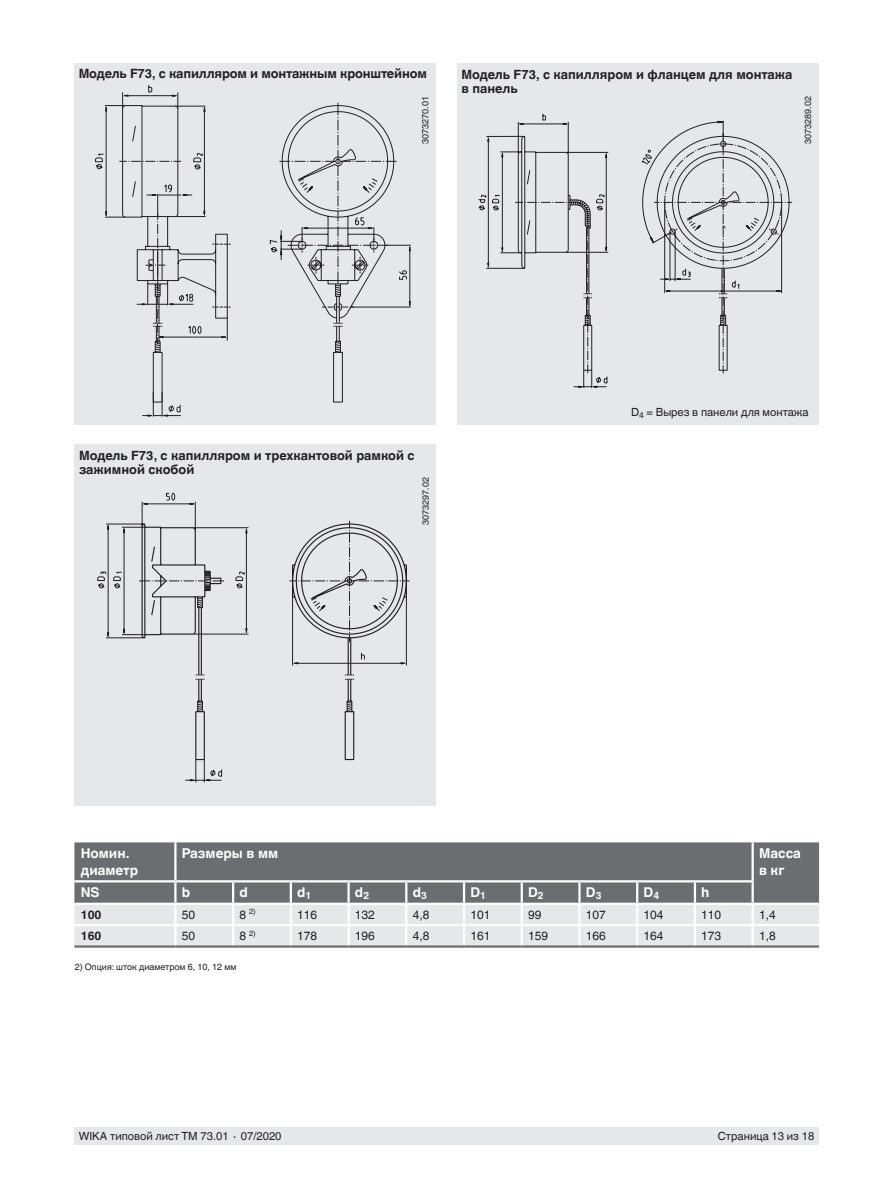
<style>
.page{position:relative;width:893px;height:1188px;background:#fff}
.page>*{position:absolute;margin:0;border:0;box-sizing:border-box;transform-origin:0 0}
.t1{font:700 13.5px/16.5px "Helvetica World";color:#fff}
.t2{font:700 12.75px/13.5px "Helvetica World";color:#231f20}
.t3{font:12px "Helvetica World";color:#231f20}
.t4{font:700 12px "Helvetica World";color:#231f20}
.t5{font:11.25px "Helvetica World";color:#231f20}
.t6{font:9px "Helvetica World";color:#231f20}
.t7{font:7.5px "Helvetica World";color:#231f20}
.s1{font-size:12px}
</style>
<div class="page">
<div style="left:74px;top:1128px;width:745px;height:17px;background:#e6e7e9"></div>
<div style="left:74px;top:64px;width:362px;height:361px;background:#e6e7e9"></div>
<div style="left:74px;top:445px;width:362px;height:361px;background:#e6e7e9"></div>
<div style="left:457px;top:64px;width:362px;height:361px;background:#e6e7e9"></div>
<div style="left:74px;top:842px;width:745px;height:61px;background:#6c6d70"></div>
<hr style="left:74px;top:880px;width:101px;height:2px;background:#fff">
<hr style="left:174px;top:882px;width:3px;height:21px;background:#fff">
<hr style="left:232px;top:882px;width:2px;height:21px;background:#fff">
<hr style="left:290px;top:882px;width:2px;height:21px;background:#fff">
<hr style="left:347px;top:882px;width:3px;height:21px;background:#fff">
<hr style="left:405px;top:882px;width:2px;height:21px;background:#fff">
<hr style="left:463px;top:882px;width:2px;height:21px;background:#fff">
<hr style="left:521px;top:882px;width:2px;height:21px;background:#fff">
<hr style="left:578px;top:882px;width:3px;height:21px;background:#fff">
<hr style="left:636px;top:882px;width:2px;height:21px;background:#fff">
<hr style="left:694px;top:882px;width:2px;height:21px;background:#fff">
<hr style="left:751px;top:882px;width:3px;height:21px;background:#fff">
<svg style="left:74px;top:905px;width:745px;height:40px;background:#e7e8ea"></svg>
<hr style="left:753px;top:924px;width:66px;height:2px;background:#fff">
<hr style="left:751px;top:926px;width:3px;height:19px;background:#fff">
<hr style="left:174px;top:842px;width:3px;height:38px;background:#fff">
<hr style="left:751px;top:842px;width:3px;height:38px;background:#fff">
<hr style="left:175px;top:880px;width:58px;height:2px;background:#fff">
<hr style="left:233px;top:880px;width:58px;height:2px;background:#fff">
<hr style="left:291px;top:880px;width:58px;height:2px;background:#fff">
<hr style="left:349px;top:880px;width:57px;height:2px;background:#fff">
<hr style="left:406px;top:880px;width:58px;height:2px;background:#fff">
<hr style="left:464px;top:880px;width:58px;height:2px;background:#fff">
<hr style="left:522px;top:880px;width:57px;height:2px;background:#fff">
<hr style="left:579px;top:880px;width:58px;height:2px;background:#fff">
<hr style="left:637px;top:880px;width:58px;height:2px;background:#fff">
<hr style="left:695px;top:880px;width:59px;height:2px;background:#fff">
<hr style="left:74px;top:945px;width:101px;height:3px;background:#6c6d70">
<hr style="left:175px;top:945px;width:58px;height:3px;background:#6c6d70">
<hr style="left:233px;top:945px;width:58px;height:3px;background:#6c6d70">
<hr style="left:291px;top:945px;width:58px;height:3px;background:#6c6d70">
<hr style="left:349px;top:945px;width:57px;height:3px;background:#6c6d70">
<hr style="left:406px;top:945px;width:58px;height:3px;background:#6c6d70">
<hr style="left:464px;top:945px;width:58px;height:3px;background:#6c6d70">
<hr style="left:522px;top:945px;width:57px;height:3px;background:#6c6d70">
<hr style="left:579px;top:945px;width:58px;height:3px;background:#6c6d70">
<hr style="left:637px;top:945px;width:58px;height:3px;background:#6c6d70">
<hr style="left:695px;top:945px;width:58px;height:3px;background:#6c6d70">
<hr style="left:753px;top:945px;width:66px;height:3px;background:#6c6d70">
<hr style="left:106px;top:161px;width:1px;height:50px;background:#231f20">
<svg style="left:105px;top:211px;width:17px;height:7px"></svg>
<hr style="left:106px;top:111px;width:1px;height:50px;background:#231f20">
<svg style="left:122px;top:105px;width:272px;height:200px"></svg>
<svg style="left:105px;top:85px;width:74px;height:27px"></svg>
<svg style="left:95px;top:154px;width:9px;height:15px"></svg>
<svg style="left:137px;top:153px;width:274px;height:264px"></svg>
<svg style="left:492px;top:113px;width:232px;height:81px"></svg>
<svg style="left:478px;top:194px;width:246px;height:189px"></svg>
<svg style="left:517px;top:135px;width:273px;height:236px"></svg>
<svg style="left:567px;top:194px;width:161px;height:177px"></svg>
<svg style="left:365px;top:525px;width:43px;height:141px"></svg>
<svg style="left:97px;top:493px;width:268px;height:284px"></svg>
<hr style="left:353px;top:712px;width:1px;height:48px;background:#231f20">
<hr style="left:345px;top:712px;width:1px;height:48px;background:#231f20">
<svg style="left:345px;top:679px;width:9px;height:33px"></svg>
<hr style="left:350px;top:638px;width:1px;height:37px;background:#231f20">
<hr style="left:348px;top:638px;width:1px;height:37px;background:#231f20">
<p class="t2" style="left:79px;top:67px;width:350px">Модель F73, с капилляром и монтажным кронштейном</p>
<p class="t2" style="left:461px;top:68px;width:332px">Модель F73, с капилляром и фланцем для монтажа в панель</p>
<p class="t6" style="left:420px;top:144px;width:49px;rotate:-90deg">3073270.01</p>
<p class="t6" style="left:803px;top:144px;width:49px;rotate:-90deg">3073289.02</p>
<p class="t2" style="left:79px;top:449px;width:337px">Модель F73, с капилляром и трехкантовой рамкой с зажимной скобой</p>
<p class="t6" style="left:420px;top:525px;width:49px;rotate:-90deg">3073297.02</p>
<p class="t5" style="left:631px;top:405px;width:179px">D<sub>4</sub> = Вырез в панели для монтажа</p>
<p class="t1" style="left:81px;top:846px;width:59px">Номин. диаметр</p>
<p class="t1" style="left:182px;top:846px;width:98px">Размеры в мм</p>
<p class="t1" style="left:759px;top:846px;width:43px">Масса в кг</p>
<p class="t1" style="left:81px;top:885px;width:20px">NS</p>
<p class="t1" style="left:182px;top:885px;width:10px">b</p>
<p class="t1" style="left:239px;top:885px;width:10px">d</p>
<p class="t1" style="left:297px;top:885px;width:16px">d<sub>1</sub></p>
<p class="t1" style="left:355px;top:885px;width:16px">d<sub>2</sub></p>
<p class="t1" style="left:413px;top:885px;width:16px">d<sub>3</sub></p>
<p class="t1" style="left:470px;top:885px;width:17px">D<sub>1</sub></p>
<p class="t1" style="left:528px;top:885px;width:17px">D<sub>2</sub></p>
<p class="t1" style="left:586px;top:885px;width:17px">D<sub>3</sub></p>
<p class="t1" style="left:644px;top:885px;width:17px">D<sub>4</sub></p>
<p class="t1" style="left:701px;top:885px;width:10px">h</p>
<p class="t4" style="left:81px;top:908px;width:22px">100</p>
<p class="t3" style="left:182px;top:908px;width:15px">50</p>
<p class="t7" style="left:239px;top:907px;width:18px"><span class="s1">8</span> 2)</p>
<p class="t3" style="left:297px;top:908px;width:22px">116</p>
<p class="t3" style="left:355px;top:908px;width:22px">132</p>
<p class="t3" style="left:413px;top:908px;width:18px">4,8</p>
<p class="t3" style="left:470px;top:908px;width:22px">101</p>
<p class="t3" style="left:528px;top:908px;width:15px">99</p>
<p class="t3" style="left:586px;top:908px;width:22px">107</p>
<p class="t3" style="left:644px;top:908px;width:22px">104</p>
<p class="t3" style="left:701px;top:908px;width:22px">110</p>
<p class="t3" style="left:759px;top:908px;width:18px">1,4</p>
<p class="t4" style="left:81px;top:929px;width:22px">160</p>
<p class="t3" style="left:182px;top:929px;width:15px">50</p>
<p class="t7" style="left:239px;top:929px;width:18px"><span class="s1">8</span> 2)</p>
<p class="t3" style="left:297px;top:929px;width:22px">178</p>
<p class="t3" style="left:355px;top:929px;width:22px">196</p>
<p class="t3" style="left:413px;top:929px;width:18px">4,8</p>
<p class="t3" style="left:470px;top:929px;width:22px">161</p>
<p class="t3" style="left:528px;top:929px;width:22px">159</p>
<p class="t3" style="left:586px;top:929px;width:22px">166</p>
<p class="t3" style="left:644px;top:929px;width:22px">164</p>
<p class="t3" style="left:701px;top:929px;width:22px">173</p>
<p class="t3" style="left:759px;top:929px;width:18px">1,8</p>
<p class="t6" style="left:75px;top:962px;width:163px">2) Опция: шток диаметром 6, 10, 12 мм</p>
<p class="t5" style="left:79px;top:1130px;width:204px">WIKA типовой лист TM 73.01 ∙ 07/2020</p>
<p class="t5" style="left:718px;top:1130px;width:98px">Страница 13 из 18</p>
</div>
